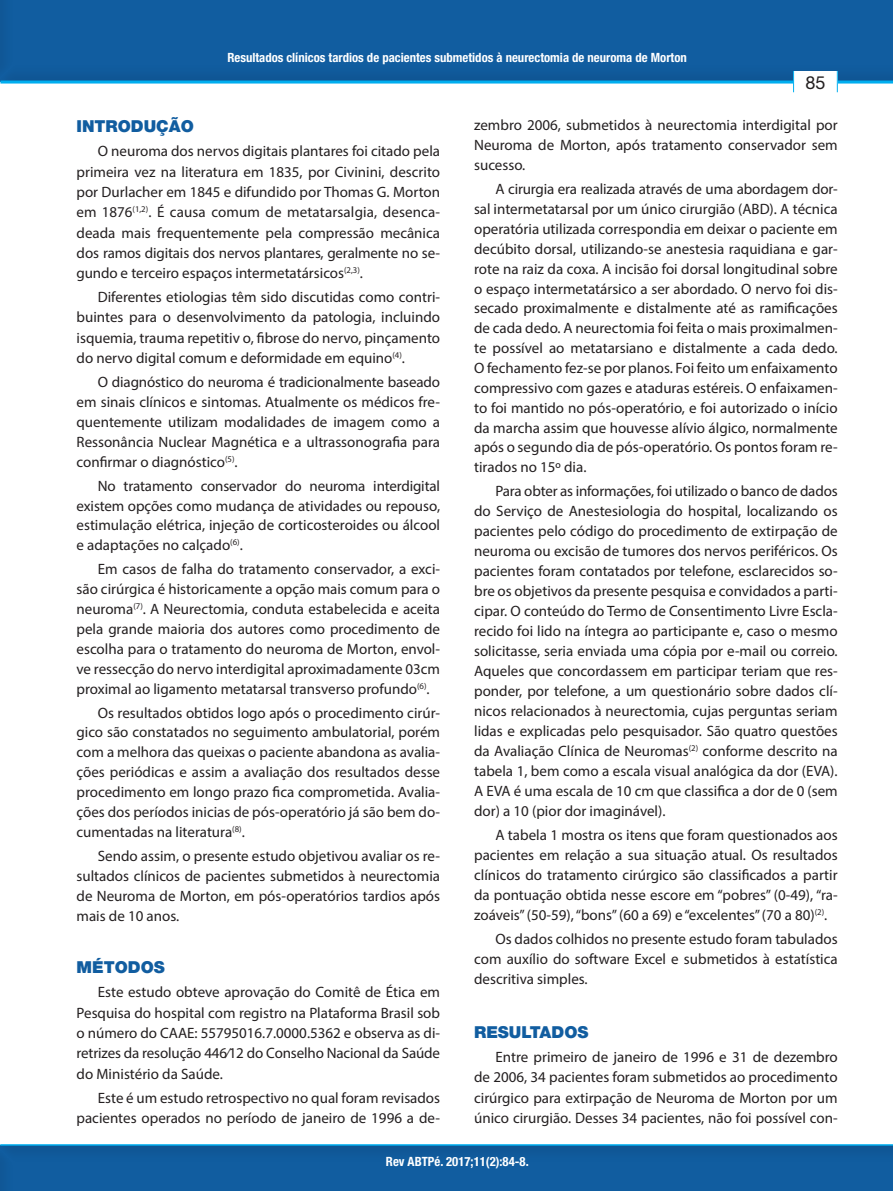
<style>
.page{position:relative;width:893px;height:1191px;background:#fff}
.page>*{position:absolute;margin:0;border:0;box-sizing:border-box;transform-origin:0 0}
.t1{font:18px "Helvetica Neue";color:#231f20}
.t2{font:900 16.5px "Helvetica Neue";color:#115da0}
.t3{font:15px/20px "Myriad Pro";color:#231f20;text-align:justify}
.t4{font:700 condensed 12.75px "Helvetica Neue";color:#fff}
</style>
<div class="page">
<div style="left:0;top:0;width:893px;height:84px;background:#115da0"></div>
<hr style="left:0;top:81px;width:893px;height:3px;background:#00aeef">
<div style="left:793px;top:71px;width:45px;height:21px;background:#fff"></div>
<svg style="left:793px;top:71px;width:1px;height:21px"></svg>
<svg style="left:837px;top:71px;width:1px;height:21px"></svg>
<div style="left:0;top:1143px;width:893px;height:48px;background:#115da0"></div>
<hr style="left:0;top:1144px;width:893px;height:1px;background:#00aeef">
<p class="t4" style="left:227px;top:50px;width:461px">Resultados clínicos tardios de pacientes submetidos à neurectomia de neuroma de Morton</p>
<p class="t1" style="left:805px;top:72px;width:22px">85</p>
<p class="t2" style="left:77px;top:116px;width:119px">INTRODUÇÃO</p>
<p class="t3" style="left:77px;top:141px;width:365px;text-indent:21px">O neuroma dos nervos digitais plantares foi citado pela primeira vez na literatura em 1835, por Civinini, descrito por Durlacher em 1845 e difundido por Thomas G. Morton em 1876<sup>(1,2)</sup>. É causa comum de metatarsalgia, desenca&shy;deada mais frequentemente pela compressão mecânica dos ramos digitais dos nervos plantares, geralmente no se&shy;gundo e terceiro espaços intermetatársicos<sup>(2,3)</sup>.</p>
<p class="t3" style="left:77px;top:287px;width:365px;text-indent:21px">Diferentes etiologias têm sido discutidas como contri&shy;buintes para o desenvolvimento da patologia, incluindo isquemia, trauma repetitiv o, fibrose do nervo, pinçamento do nervo digital comum e deformidade em equino<sup>(4)</sup>.</p>
<p class="t3" style="left:77px;top:371px;width:365px;text-indent:21px">O diagnóstico do neuroma é tradicionalmente baseado em sinais clínicos e sintomas. Atualmente os médicos fre&shy;quentemente utilizam modalidades de imagem como a Ressonância Nuclear Magnética e a ultrassonografia para confirmar o diagnóstico<sup>(5)</sup>.</p>
<p class="t3" style="left:77px;top:475px;width:365px;text-indent:21px">No tratamento conservador do neuroma interdigital existem opções como mudança de atividades ou repouso, estimulação elétrica, injeção de corticosteroides ou álcool e adaptações no calçado<sup>(6)</sup>.</p>
<p class="t3" style="left:77px;top:559px;width:365px;text-indent:21px">Em casos de falha do tratamento conservador, a exci&shy;são cirúrgica é historicamente a opção mais comum para o neuroma<sup>(7)</sup>. A Neurectomia, conduta estabelecida e aceita pela grande maioria dos autores como procedimento de escolha para o tratamento do neuroma de Morton, envol&shy;ve ressecção do nervo interdigital aproximadamente 03cm proximal ao ligamento metatarsal transverso profundo<sup>(6)</sup>.</p>
<p class="t3" style="left:77px;top:702px;width:365px;text-indent:21px">Os resultados obtidos logo após o procedimento cirúr&shy;gico são constatados no seguimento ambulatorial, porém com a melhora das queixas o paciente abandona as avalia&shy;ções periódicas e assim a avaliação dos resultados desse procedimento em longo prazo fica comprometida. Avalia&shy;ções dos períodos inicias de pós-operatório já são bem do&shy;cumentadas na literatura<sup>(8)</sup>.</p>
<p class="t3" style="left:77px;top:845px;width:365px;text-indent:21px">Sendo assim, o presente estudo objetivou avaliar os re&shy;sultados clínicos de pacientes submetidos à neurectomia de Neuroma de Morton, em pós-operatórios tardios após mais de 10 anos.</p>
<p class="t2" style="left:77px;top:957px;width:90px">MÉTODOS</p>
<p class="t3" style="left:77px;top:982px;width:365px;text-indent:21px">Este estudo obteve aprovação do Comitê de Ética em Pesquisa do hospital com registro na Plataforma Brasil sob o número do CAAE: 55795016.7.0000.5362 e observa as di&shy;retrizes da resolução 446⁄12 do Conselho Nacional da Saúde do Ministério da Saúde.</p>
<p class="t3" style="left:77px;top:1087px;width:365px;text-align:right">Este é um estudo retrospectivo no qual foram revisados pacientes operados no período de janeiro de 1996 a de-</p>
<p class="t3" style="left:474px;top:115px;width:365px">zembro 2006, submetidos à neurectomia interdigital por Neuroma de Morton, após tratamento conservador sem sucesso.</p>
<p class="t3" style="left:474px;top:179px;width:365px;text-indent:21px">A cirurgia era realizada através de uma abordagem dor&shy;sal intermetatarsal por um único cirurgião (ABD). A técnica operatória utilizada correspondia em deixar o paciente em decúbito dorsal, utilizando-se anestesia raquidiana e gar&shy;rote na raiz da coxa. A incisão foi dorsal longitudinal sobre o espaço intermetatársico a ser abordado. O nervo foi dis&shy;secado proximalmente e distalmente até as ramificações de cada dedo. A neurectomia foi feita o mais proximalmen&shy;te possível ao metatarsiano e distalmente a cada dedo.<br>O fechamento fez-se por planos. Foi feito um enfaixamento compressivo com gazes e ataduras estéreis. O enfaixamen&shy;to foi mantido no pós-operatório, e foi autorizado o início da marcha assim que houvesse alívio álgico, normalmente após o segundo dia de pós-operatório. Os pontos foram re&shy;tirados no 15º dia.</p>
<p class="t3" style="left:474px;top:481px;width:365px;text-indent:21px">Para obter as informações, foi utilizado o banco de dados do Serviço de Anestesiologia do hospital, localizando os pacientes pelo código do procedimento de extirpação de neuroma ou excisão de tumores dos nervos periféricos. Os pacientes foram contatados por telefone, esclarecidos so&shy;bre os objetivos da presente pesquisa e convidados a parti&shy;cipar. O conteúdo do Termo de Consentimento Livre Escla&shy;recido foi lido na íntegra ao participante e, caso o mesmo solicitasse, seria enviada uma cópia por e-mail ou correio.<br>Aqueles que concordassem em participar teriam que res&shy;ponder, por telefone, a um questionário sobre dados clí&shy;nicos relacionados à neurectomia, cujas perguntas seriam lidas e explicadas pelo pesquisador. São quatro questões da Avaliação Clínica de Neuromas<sup>(2)</sup> conforme descrito na tabela 1, bem como a escala visual analógica da dor (EVA).<br>A EVA é uma escala de 10 cm que classifica a dor de 0 (sem dor) a 10 (pior dor imaginável).</p>
<p class="t3" style="left:474px;top:824px;width:365px;text-indent:21px">A tabela 1 mostra os itens que foram questionados aos pacientes em relação a sua situação atual. Os resultados clínicos do tratamento cirúrgico são classificados a partir da pontuação obtida nesse escore em “pobres” (0-49), “ra&shy;zoáveis” (50-59), “bons” (60 a 69) e “excelentes” (70 a 80)<sup>(2)</sup>.</p>
<p class="t3" style="left:474px;top:928px;width:365px;text-indent:21px">Os dados colhidos no presente estudo foram tabulados com auxílio do software Excel e submetidos à estatística descritiva simples.</p>
<p class="t2" style="left:474px;top:1022px;width:116px">RESULTADOS</p>
<p class="t3" style="left:474px;top:1047px;width:365px;text-indent:21px">Entre primeiro de janeiro de 1996 e 31 de dezembro de 2006, 34 pacientes foram submetidos ao procedimento cirúrgico para extirpação de Neuroma de Morton por um único cirurgião. Desses 34 pacientes, não foi possível con-</p>
<p class="t4" style="left:386px;top:1153px;width:144px">Rev ABTPé. 2017;11(2):84-8.</p>
</div>
